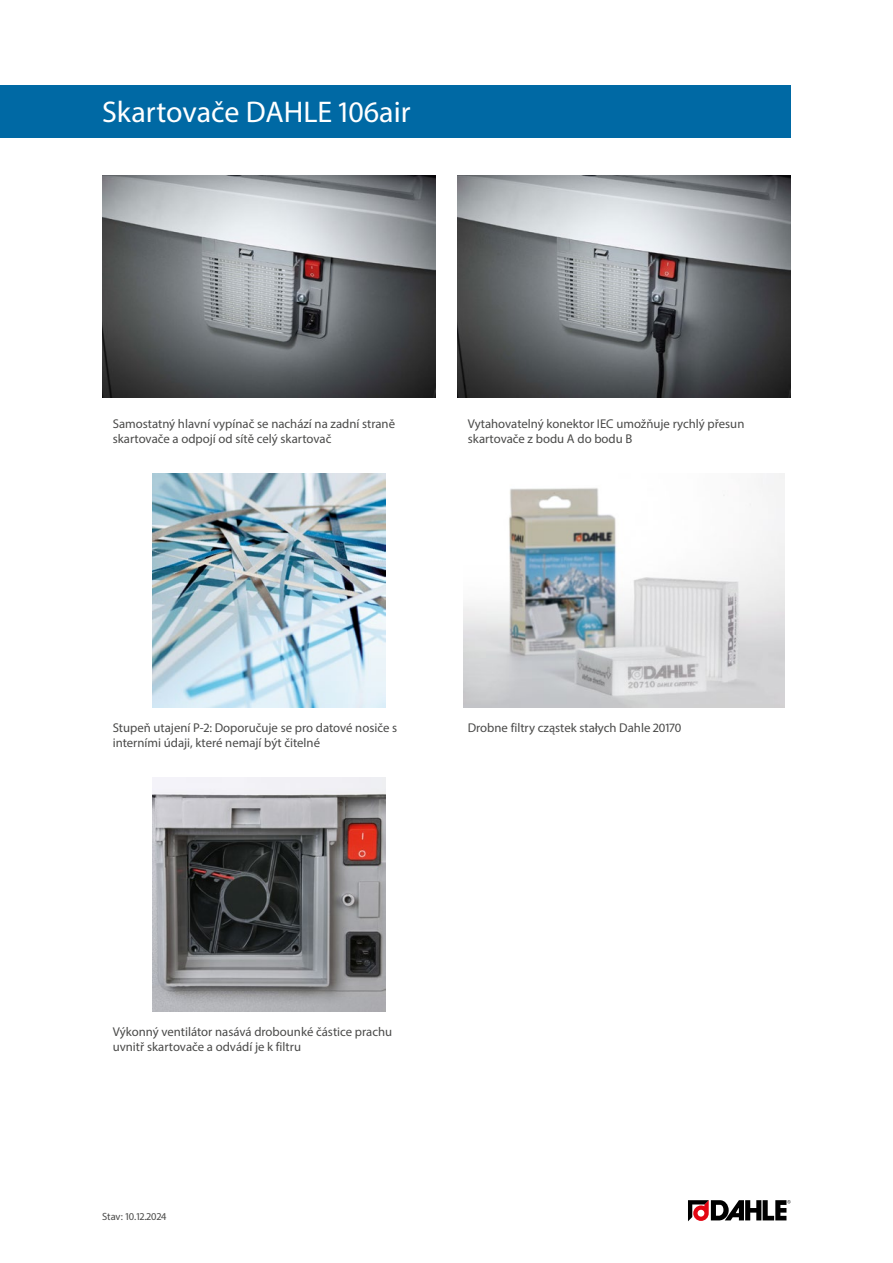
<style>
.page{position:relative;width:893px;height:1263px;background:#fff}
.page>*{position:absolute;margin:0;border:0;box-sizing:border-box;transform-origin:0 0}
.Produktname{font:30px "Myriad Pro";color:#fff}
.Fliesstexte{font:12.75px/15.3px "Myriad Pro";color:#4a4a49}
.t1{font:10.5px "Myriad Pro";color:#4a4a49}
</style>
<div class="page">
<img style="left:102px;top:175px;width:334px;height:223px">
<img style="left:457px;top:175px;width:334px;height:223px">
<img style="left:152px;top:473px;width:234px;height:234px">
<img style="left:463px;top:473px;width:322px;height:234px">
<img style="left:152px;top:777px;width:234px;height:234px">
<svg style="left:688px;top:1200px;width:103px;height:21px"></svg>
<div style="left:0;top:85px;width:791px;height:53px;background:#0069a4"></div>
<p class="Produktname" style="left:102px;top:94px;width:310px">Skartovače DAHLE 106air</p>
<p class="Fliesstexte" style="left:113px;top:416px;width:284px">Samostatný hlavní vypínač se nachází na zadní straně skartovače a odpojí od sítě celý skartovač</p>
<p class="Fliesstexte" style="left:468px;top:416px;width:278px">Vytahovatelný konektor IEC umožňuje rychlý přesun skartovače z bodu A do bodu B</p>
<p class="Fliesstexte" style="left:113px;top:720px;width:286px">Stupeň utajení P-2: Doporučuje se pro datové nosiče s interními údaji, které nemají být čitelné</p>
<p class="Fliesstexte" style="left:468px;top:720px;width:215px">Drobne filtry cząstek stałych Dahle 20170</p>
<p class="Fliesstexte" style="left:113px;top:1024px;width:281px">Výkonný ventilátor nasává drobounké částice prachu uvnitř skartovače a odvádí je k filtru</p>
<p class="t1" style="left:102px;top:1210px;width:66px">Stav: 10.12.2024</p>
</div>
